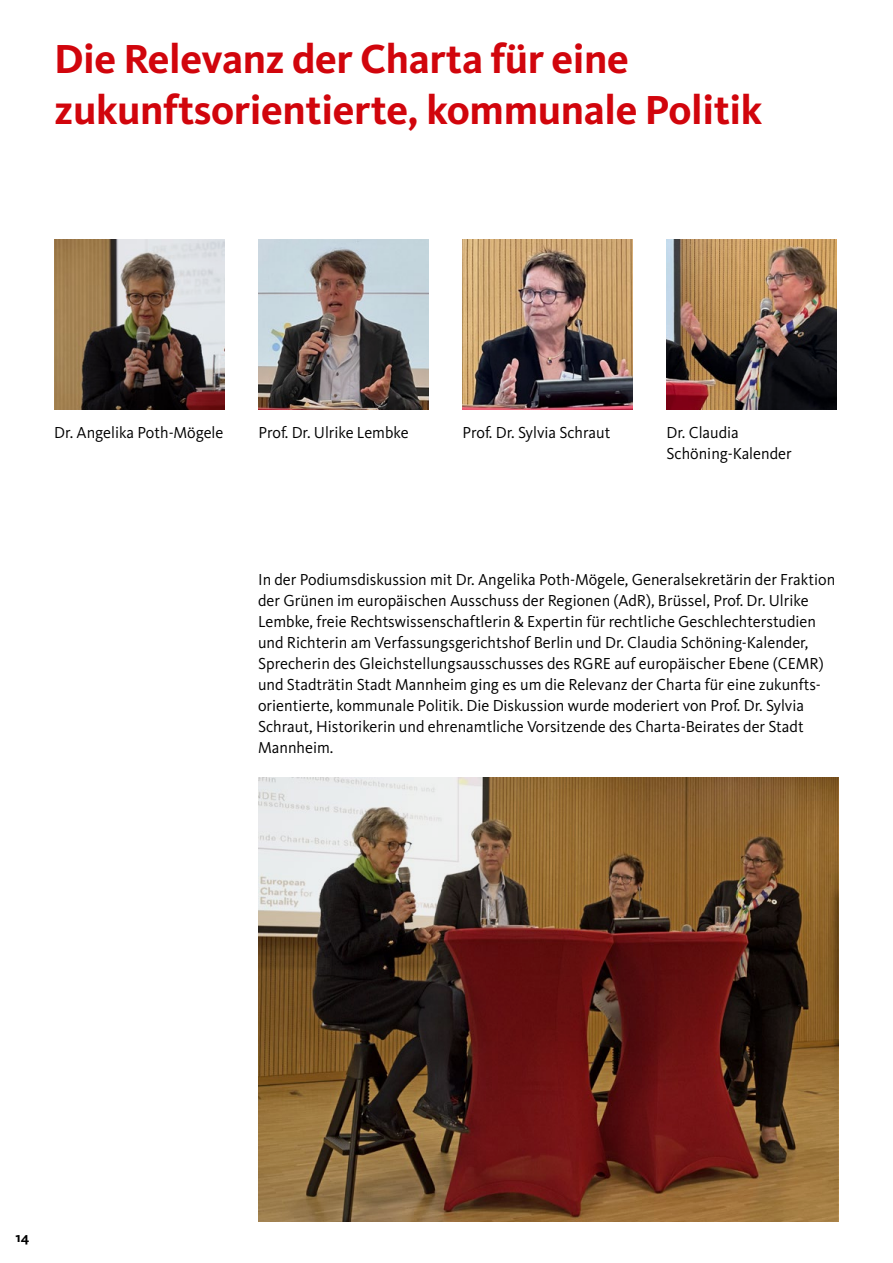
<style>
.page{position:relative;width:893px;height:1263px;background:#fff}
.page>*{position:absolute;margin:0;border:0;box-sizing:border-box;transform-origin:0 0}
.H2_28pt_rot{font:700 42px/51px "Kievit Pro";letter-spacing:-.01em;color:#d1050c}
.P_11pt{font:16.5px/21px "Kievit Pro";color:#000}
.t1{font:700 14.25px "Kievit Pro";color:#000}
</style>
<div class="page">
<img style="left:258px;top:777px;width:580px;height:445px">
<img style="left:54px;top:239px;width:170px;height:170px">
<img style="left:258px;top:239px;width:171px;height:170px">
<img style="left:667px;top:239px;width:170px;height:170px">
<img style="left:463px;top:239px;width:170px;height:170px">
<h1 class="H2_28pt_rot" style="left:54px;top:33px;width:710px">Die Relevanz der Charta für eine zukunftsorientierte, kommunale Politik</h1>
<p class="P_11pt" style="left:54px;top:422px;width:171px">Dr. Angelika Poth-Mögele</p>
<p class="P_11pt" style="left:258px;top:422px;width:152px">Prof. Dr. Ulrike Lembke</p>
<p class="P_11pt" style="left:666px;top:422px;width:127px">Dr. Claudia<br>Schöning-Kalender</p>
<p class="P_11pt" style="left:462px;top:422px;width:149px">Prof. Dr. Sylvia Schraut</p>
<p class="P_11pt" style="left:258px;top:568px;width:579px">In der Podiumsdiskussion mit Dr. Angelika Poth-Mögele, Generalsekretärin der Fraktion der Grünen im europäischen Ausschuss der Regionen (AdR), Brüssel, Prof. Dr. Ulrike Lembke, freie Rechtswissenschaftlerin &amp; Expertin für rechtliche Geschlechterstudien und Richterin am Verfassungsgerichtshof Berlin und Dr. Claudia Schöning-Kalender, Sprecherin des Gleichstellungsausschusses des RGRE auf europäischer Ebene (CEMR) und Stadträtin Stadt Mannheim ging es um die Relevanz der Charta für eine zukunfts&shy;orientierte, kommunale Politik. Die Diskussion wurde moderiert von Prof. Dr. Sylvia Schraut, Historikerin und ehrenamtliche Vorsitzende des Charta-Beirates der Stadt Mannheim.</p>
<p class="t1" style="left:16px;top:1229px;width:15px">14</p>
</div>
